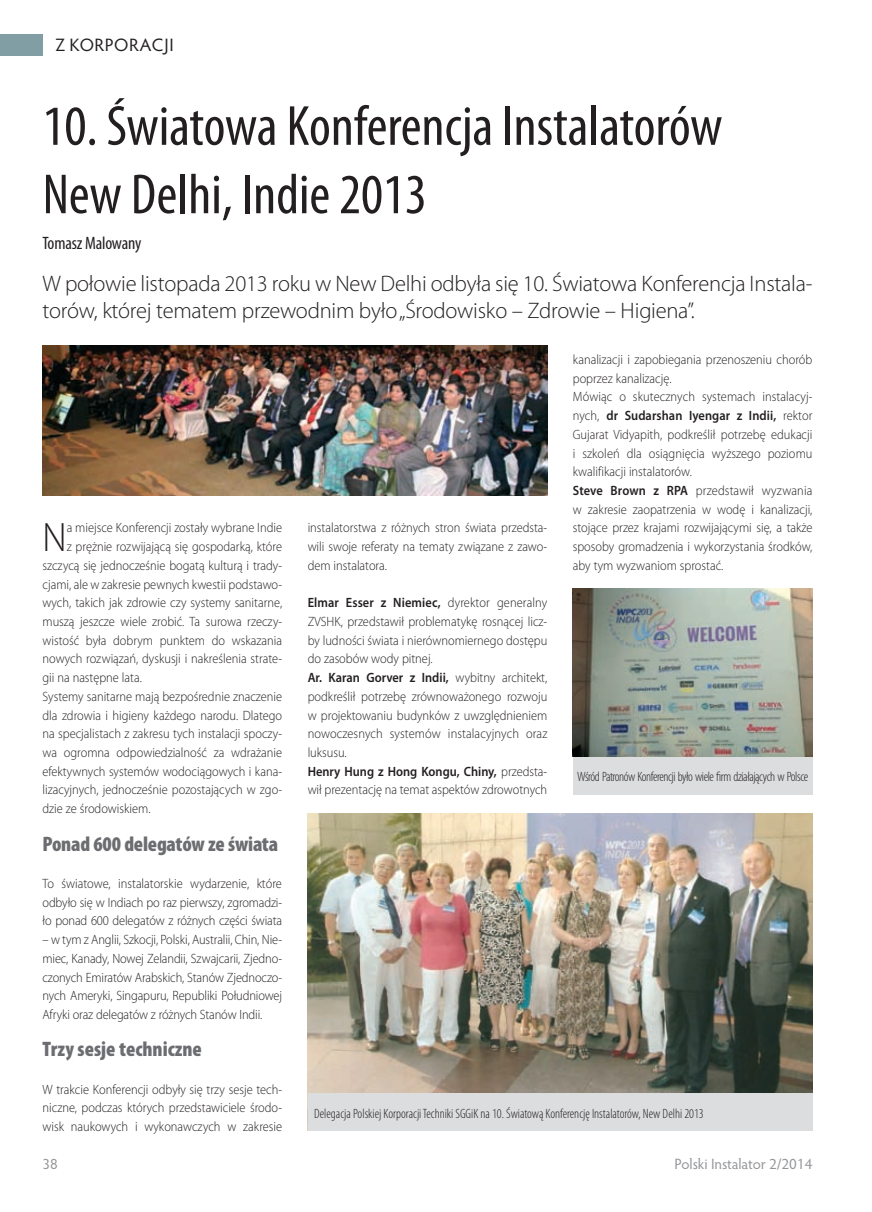
<style>
.page{position:relative;width:872px;height:1212px;background:#fff}
.page>*{position:absolute;margin:0;border:0;box-sizing:border-box;transform-origin:0 0}
.t1{font:condensed 57px/68.4px "Myriad Pro";color:#231f20}
.t2{font:300 41.25px "Myriad Pro";color:#231f20;scale:.92 1}
.t3{font:300 22.5px/27px "Myriad Pro";letter-spacing:-.01em;color:#231f20}
.t4{font:900 condensed 21px "Myriad Pro";letter-spacing:-.01em;color:#6c6d70}
.t5{font:condensed 18px "Myriad Pro";letter-spacing:-.01em;color:#231f20}
.t6{font:18px "Hypatia Sans Pro";letter-spacing:.03em;color:#231f20}
.t7{font:15px "Hypatia Sans Pro";letter-spacing:-.005em;color:#939598}
.t8{font:300 13.5px/18.8px "Myriad Pro";color:#231f20;text-align:justify;scale:.92 1}
.t9{font:300 condensed 13.5px "Myriad Pro";letter-spacing:-.005em;color:#231f20}
.t10{font:300 condensed 13.5px "Myriad Pro";letter-spacing:-.03em;color:#231f20}
.s1{font-weight:600}
</style>
<div class="page">
<div style="left:0;top:34px;width:43px;height:21px;background:#809ea3"></div>
<img style="left:308px;top:813px;width:504px;height:281px">
<div style="left:308px;top:1094px;width:504px;height:37px;background:#dcdddf"></div>
<img style="left:573px;top:588px;width:239px;height:169px">
<img style="left:43px;top:345px;width:504px;height:150px">
<div style="left:573px;top:757px;width:239px;height:37px;background:#dcdddf"></div>
<h3 class="t6" style="left:55px;top:33px;width:120px">Z KORPORACJI</h3>
<h1 class="t1" style="left:43px;top:91px;width:681px">10. Światowa Konferencja Instalatorów<br>New Delhi, Indie 2013</h1>
<h3 class="t5" style="left:43px;top:233px;width:100px">Tomasz Malowany</h3>
<h3 class="t3" style="left:43px;top:271px;width:771px">W połowie listopada 2013 roku w New Delhi odbyła się 10. Światowa Konferencja Instala&shy;torów, której tematem przewodnim było „Środowisko – Zdrowie – Higiena”.</h3>
<h2 class="t2" style="left:43px;top:515px;width:28px">N</h2>
<p class="t8" style="left:67px;top:519px;width:236px">a miejsce Konferencji zostały wybrane Indie</p>
<p class="t8" style="left:67px;top:537px;width:236px">z prężnie rozwijającą się gospodarką, które</p>
<p class="t8" style="left:43px;top:556px;width:262px">szczycą się jednocześnie bogatą kulturą i trady-</p>
<p class="t8" style="left:43px;top:575px;width:262px">cjami, ale w zakresie pewnych kwestii podstawo-</p>
<p class="t8" style="left:43px;top:594px;width:262px">wych, takich jak zdrowie czy systemy sanitarne,</p>
<p class="t8" style="left:43px;top:612px;width:262px">muszą jeszcze wiele zrobić. Ta surowa rzeczy-</p>
<p class="t8" style="left:43px;top:631px;width:262px">wistość była dobrym punktem do wskazania</p>
<p class="t8" style="left:43px;top:650px;width:262px">nowych rozwiązań, dyskusji i nakreślenia strate-</p>
<p class="t8" style="left:43px;top:668px;width:109px">gii na następne lata.</p>
<p class="t8" style="left:43px;top:687px;width:262px">Systemy sanitarne mają bezpośrednie znaczenie</p>
<p class="t8" style="left:43px;top:706px;width:262px">dla zdrowia i higieny każdego narodu. Dlatego</p>
<p class="t8" style="left:43px;top:725px;width:262px">na specjalistach z zakresu tych instalacji spoczy-</p>
<p class="t8" style="left:43px;top:743px;width:262px">wa ogromna odpowiedzialność za wdrażanie</p>
<p class="t8" style="left:43px;top:762px;width:262px">efektywnych systemów wodociągowych i kana-</p>
<p class="t8" style="left:43px;top:781px;width:262px">lizacyjnych, jednocześnie pozostających w zgo-</p>
<p class="t8" style="left:43px;top:799px;width:119px">dzie ze środowiskiem.</p>
<h3 class="t4" style="left:43px;top:832px;width:237px">Ponad 600 delegatów ze świata</h3>
<p class="t8" style="left:43px;top:874px;width:262px">To światowe, instalatorskie wydarzenie, które odbyło się w Indiach po raz pierwszy, zgromadzi&shy;ło ponad 600 delegatów z różnych części świata</p>
<p class="t8" style="left:43px;top:930px;width:262px">– w tym z Anglii, Szkocji, Polski, Australii, Chin, Nie&shy;miec, Kanady, Nowej Zelandii, Szwajcarii, Zjedno&shy;czonych Emiratów Arabskich, Stanów Zjednoczo&shy;nych Ameryki, Singapuru, Republiki Południowej Afryki oraz delegatów z różnych Stanów Indii.</p>
<h3 class="t4" style="left:43px;top:1037px;width:161px">Trzy sesje techniczne</h3>
<p class="t8" style="left:43px;top:1080px;width:262px">W trakcie Konferencji odbyły się trzy sesje tech&shy;niczne, podczas których przedstawiciele środo&shy;wisk naukowych i wykonawczych w zakresie</p>
<p class="t8" style="left:308px;top:519px;width:262px">instalatorstwa z różnych stron świata przedsta&shy;wili swoje referaty na tematy związane z zawo&shy;dem instalatora.</p>
<p class="t8" style="left:308px;top:594px;width:262px;text-align:left"><span class="s1">Elmar Esser z Niemiec,</span> dyrektor generalny ZVSHK, przedstawił problematykę rosnącej licz&shy;by ludności świata i nierównomiernego dostępu do zasobów wody pitnej.<br><span class="s1">Ar. Karan Gorver z Indii,</span> wybitny architekt, podkreślił potrzebę zrównoważonego rozwoju w projektowaniu budynków z uwzględnieniem nowoczesnych systemów instalacyjnych oraz luksusu.<br><span class="s1">Henry Hung z Hong Kongu, Chiny,</span> przedsta&shy;wił prezentację na temat aspektów zdrowotnych</p>
<p class="t8" style="left:573px;top:350px;width:262px;text-align:left">kanalizacji i zapobiegania przenoszeniu chorób poprzez kanalizację.<br>Mówiąc o skutecznych systemach instalacyj&shy;nych, <span class="s1">dr Sudarshan Iyengar z Indii,</span> rektor Gujarat Vidyapith, podkreślił potrzebę edukacji i szkoleń dla osiągnięcia wyższego poziomu kwalifikacji instalatorów.<br><span class="s1">Steve Brown z RPA</span> przedstawił wyzwania w zakresie zaopatrzenia w wodę i kanalizacji, stojące przez krajami rozwijającymi się, a także sposoby gromadzenia i wykorzystania środków, aby tym wyzwaniom sprostać.</p>
<p class="t10" style="left:577px;top:769px;width:233px">Wśród Patronów Konferencji było wiele firm działających w Polsce</p>
<p class="t9" style="left:314px;top:1106px;width:391px">Delegacja Polskiej Korporacji Techniki SGGiK na 10. Światową Konferencję Instalatorów, New Delhi 2013</p>
<p class="t7" style="left:43px;top:1153px;width:17px">38</p>
<p class="t7" style="left:674px;top:1153px;width:139px">Polski Instalator 2/2014</p>
</div>
